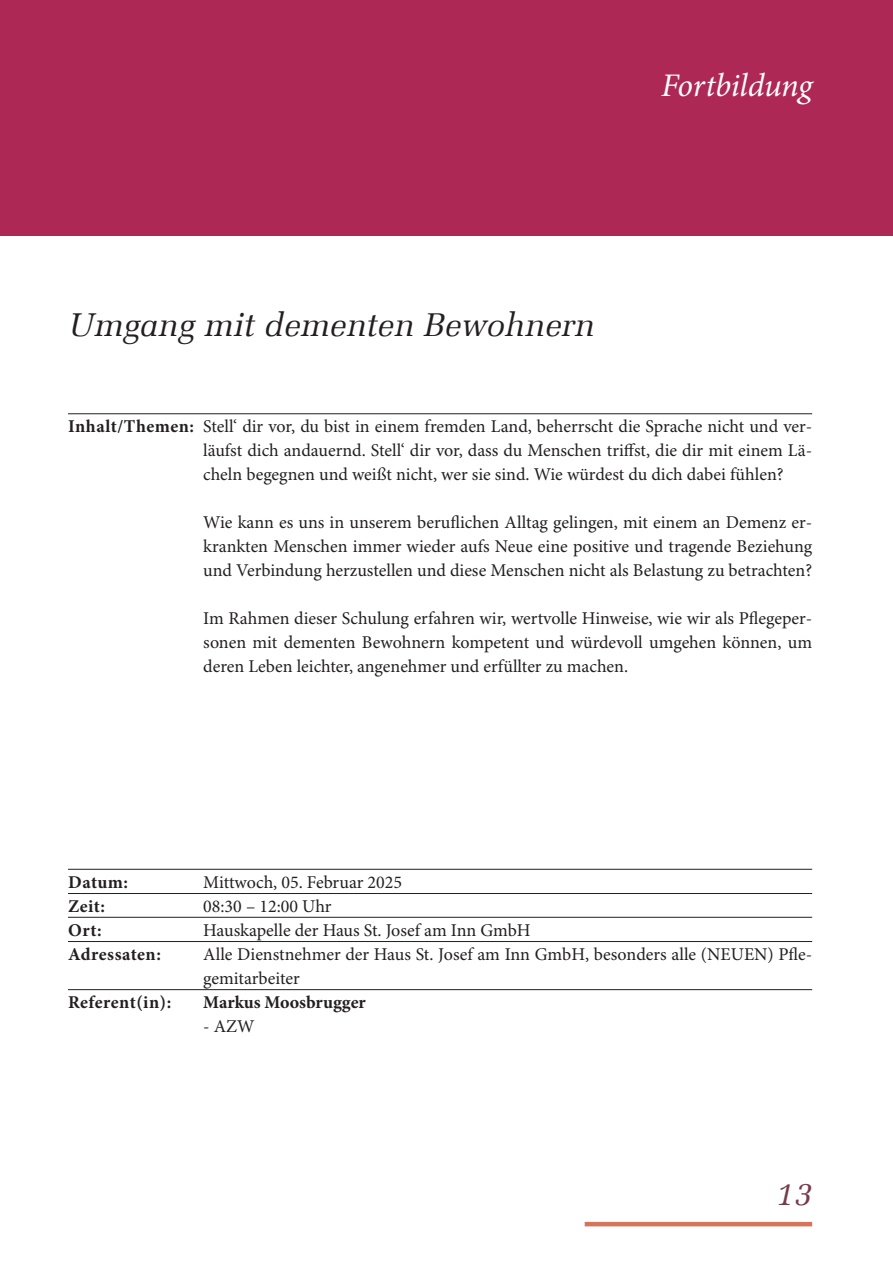
<style>
.page{position:relative;width:893px;height:1263px;background:#fff}
.page>*{position:absolute;margin:0;border:0;box-sizing:border-box;transform-origin:0 0}
.t1{font:italic 33px "Melior LT";color:#231f20}
.t2{font:italic 33px "Minion Pro";letter-spacing:-.01em;color:#fff}
.t3{font:italic 33px "Melior LT";color:#743d4b}
.t4{font:18px/24px "Minion Pro";color:#231f20;text-align:justify}
.t5{font:700 18px "Minion Pro";letter-spacing:.025em;color:#231f20}
.t6{font:700 18px "Minion Pro";color:#231f20}
</style>
<div class="page">
<div style="left:0;top:0;width:893px;height:236px;background:#ae2856"></div>
<hr style="left:585px;top:1222px;width:227px;height:4px;background:#d7735b">
<hr style="left:68px;top:413px;width:744px;height:1px;background:#231f20">
<hr style="left:68px;top:869px;width:744px;height:1px;background:#231f20">
<hr style="left:68px;top:917px;width:744px;height:1px;background:#231f20">
<hr style="left:68px;top:893px;width:744px;height:1px;background:#231f20">
<hr style="left:68px;top:941px;width:744px;height:1px;background:#231f20">
<hr style="left:68px;top:989px;width:744px;height:1px;background:#231f20">
<h1 class="t2" style="left:661px;top:72px;width:152px">Fortbildung</h1>
<h1 class="t1" style="left:68px;top:311px;width:528px">Umgang mit dementen Bewohnern</h1>
<p class="t5" style="left:68px;top:419px;width:128px">Inhalt/Themen:</p>
<p class="t4" style="left:203px;top:416px;width:610px">Stell‘ dir vor, du bist in einem fremden Land, beherrscht die Sprache nicht und ver&shy;läufst dich andauernd. Stell‘ dir vor, dass du Menschen triffst, die dir mit einem Lä&shy;cheln begegnen und weißt nicht, wer sie sind. Wie würdest du dich dabei fühlen?</p>
<p class="t4" style="left:203px;top:512px;width:610px">Wie kann es uns in unserem beruflichen Alltag gelingen, mit einem an Demenz er&shy;krankten Menschen immer wieder aufs Neue eine positive und tragende Beziehung und Verbindung herzustellen und diese Menschen nicht als Belastung zu betrachten?</p>
<p class="t4" style="left:203px;top:608px;width:610px">Im Rahmen dieser Schulung erfahren wir, wertvolle Hinweise, wie wir als Pflegeper&shy;sonen mit dementen Bewohnern kompetent und würdevoll umgehen können, um deren Leben leichter, angenehmer und erfüllter zu machen.</p>
<p class="t5" style="left:68px;top:875px;width:62px">Datum:</p>
<p class="t5" style="left:68px;top:923px;width:35px">Ort:</p>
<p class="t5" style="left:68px;top:899px;width:39px">Zeit:</p>
<p class="t5" style="left:68px;top:947px;width:94px">Adressaten:</p>
<p class="t5" style="left:68px;top:995px;width:105px">Referent(in):</p>
<p class="t4" style="left:203px;top:872px;width:610px;text-align:left">Mittwoch, 05. Februar 2025<br>08:30 – 12:00 Uhr<br>Hauskapelle der Haus St. Josef am Inn GmbH<br>Alle Dienstnehmer der Haus St. Josef am Inn GmbH, besonders alle (NEUEN) Pfle&shy;gemitarbeiter</p>
<p class="t6" style="left:203px;top:995px;width:164px">Markus Moosbrugger</p>
<p class="t4" style="left:203px;top:1016px;width:53px">- AZW</p>
<h1 class="t3" style="left:775px;top:1180px;width:38px">13</h1>
</div>
